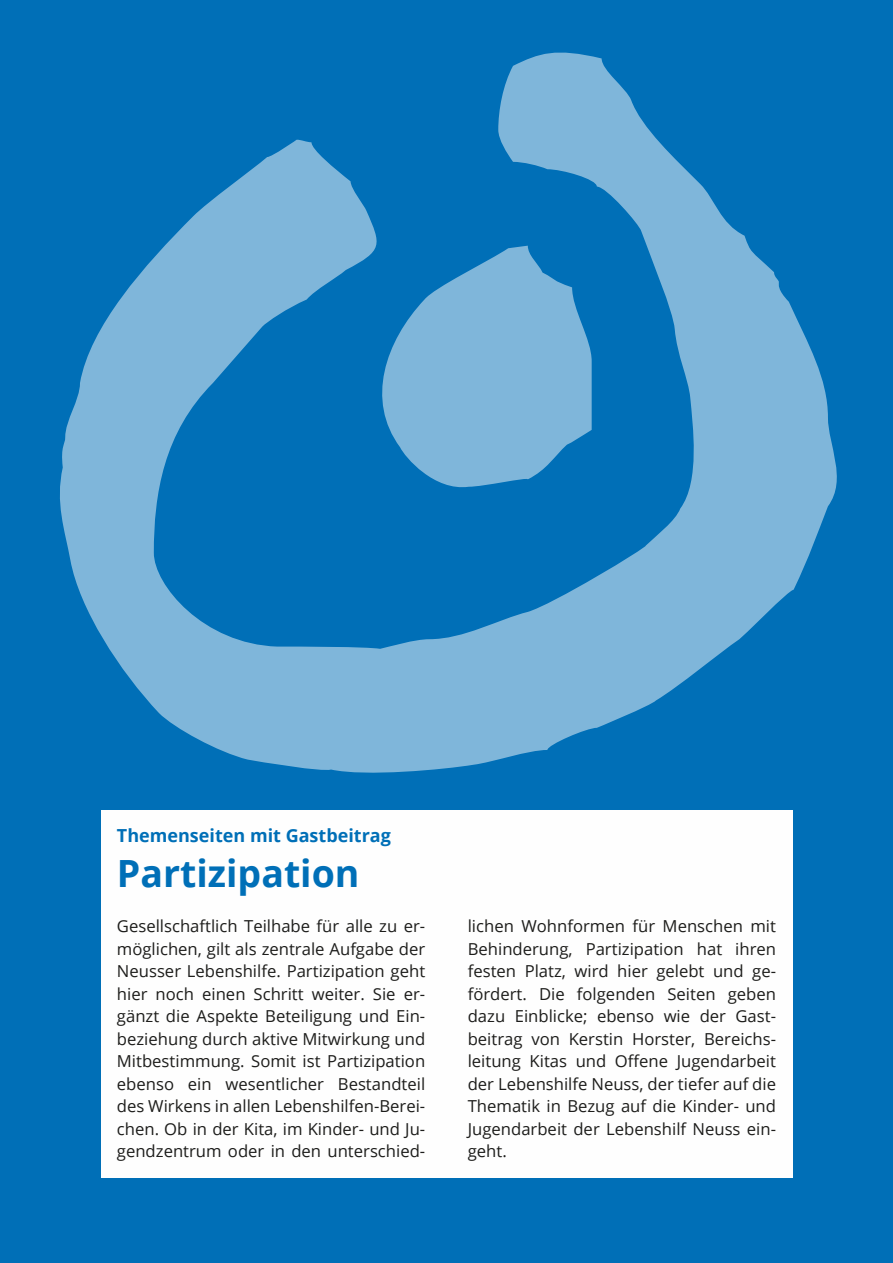
<style>
.page{position:relative;width:893px;height:1263px;background:#006fb7}
.page>*{position:absolute;margin:0;border:0;box-sizing:border-box;transform-origin:0 0}
.t1{font:700 37.5px "Open Sans";color:#006fb7}
.t2{font:700 18px "Open Sans";color:#006fb7}
.t3{font:16.5px/22.5px "Open Sans";color:#1d1d1b;text-align:justify}
</style>
<div class="page">
<svg style="left:60px;top:52px;width:777px;height:721px"></svg>
<div style="left:101px;top:810px;width:691px;height:368px;background:#fefefe"></div>
<p class="t2" style="left:117px;top:823px;width:275px">Themenseiten mit Gastbeitrag</p>
<h1 class="t1" style="left:117px;top:847px;width:244px">Partizipation</h1>
<p class="t3" style="left:117px;top:914px;width:310px">Gesellschaftlich Teilhabe für alle zu er&shy;möglichen, gilt als zentrale Aufgabe der Neusser Lebenshilfe. Partizipation geht hier noch einen Schritt weiter. Sie er&shy;gänzt die Aspekte Beteiligung und Ein&shy;beziehung durch aktive Mitwirkung und Mitbestimmung. Somit ist Partizipation ebenso ein wesentlicher Bestandteil des Wirkens in allen Lebenshilfen-Berei&shy;chen. Ob in der Kita, im Kinder- und Ju&shy;gendzentrum oder in den unterschied-</p>
<p class="t3" style="left:468px;top:914px;width:310px">lichen Wohnformen für Menschen mit Behinderung, Partizipation hat ihren festen Platz, wird hier gelebt und ge&shy;fördert. Die folgenden Seiten geben dazu Einblicke; ebenso wie der Gast&shy;beitrag von Kerstin Horster, Bereichs&shy;leitung Kitas und Offene Jugendarbeit der Lebenshilfe Neuss, der tiefer auf die Thematik in Bezug auf die Kinder- und Jugendarbeit der Lebenshilf Neuss ein&shy;geht.</p>
</div>
